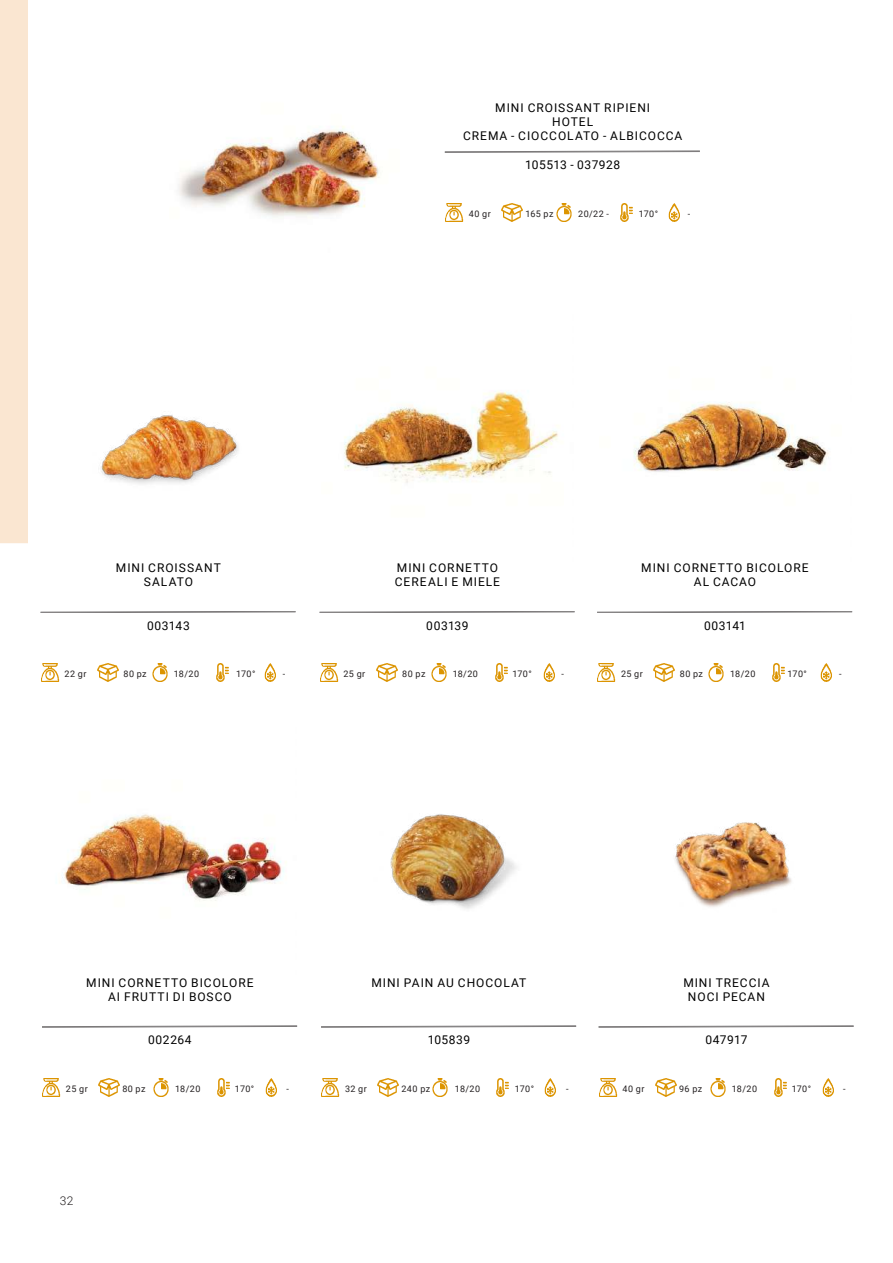
<style>
.page{position:relative;width:893px;height:1263px;background:#fff}
.page>*{position:absolute;margin:0;border:0;box-sizing:border-box;transform-origin:0 0}
.t1{font:12px/14.4px "Roboto";letter-spacing:.08em;color:#000;text-align:center}
.t2{font:12px "Roboto";letter-spacing:.035em;color:#000}
.t3{font:900 12px "Roboto";color:#464748}
.t4{font:300 12px "Roboto";color:#231f20}
.t5{font:9px "Roboto";letter-spacing:.045em;color:#231f20}
</style>
<div class="page">
<img style="left:59px;top:814px;width:227px;height:87px">
<img style="left:634px;top:402px;width:195px;height:70px">
<img style="left:179px;top:126px;width:200px;height:91px">
<img style="left:41px;top:664px;width:234px;height:17px">
<svg style="left:40px;top:611px;width:256px;height:2px"></svg>
<img style="left:320px;top:664px;width:234px;height:17px">
<svg style="left:319px;top:611px;width:256px;height:2px"></svg>
<img style="left:598px;top:664px;width:234px;height:17px">
<svg style="left:597px;top:611px;width:255px;height:2px"></svg>
<img style="left:43px;top:1078px;width:234px;height:18px">
<svg style="left:42px;top:1026px;width:255px;height:1px"></svg>
<img style="left:322px;top:1078px;width:234px;height:18px">
<svg style="left:321px;top:1026px;width:255px;height:1px"></svg>
<img style="left:446px;top:203px;width:233px;height:18px">
<svg style="left:445px;top:151px;width:255px;height:2px"></svg>
<img style="left:599px;top:1078px;width:234px;height:18px">
<svg style="left:598px;top:1026px;width:256px;height:1px"></svg>
<img style="left:101px;top:415px;width:137px;height:69px">
<img style="left:344px;top:391px;width:215px;height:92px">
<img style="left:390px;top:814px;width:127px;height:95px">
<img style="left:675px;top:822px;width:117px;height:85px">
<p class="t1" style="left:463px;top:100px;width:221px">MINI CROISSANT RIPIENI<br>HOTEL<br>CREMA - CIOCCOLATO - ALBICOCCA</p>
<p class="t2" style="left:525px;top:157px;width:96px">105513 - 037928</p>
<p class="t5" style="left:469px;top:207px;width:23px">40 gr</p>
<p class="t5" style="left:525px;top:207px;width:30px">165 pz</p>
<p class="t5" style="left:578px;top:207px;width:32px">20/22 -</p>
<p class="t5" style="left:639px;top:207px;width:21px">170°</p>
<p class="t5" style="left:688px;top:207px;width:4px">-</p>
<p class="t1" style="left:116px;top:560px;width:106px">MINI CROISSANT<br>SALATO</p>
<p class="t1" style="left:147px;top:618px;width:44px">003143</p>
<p class="t5" style="left:64px;top:668px;width:23px">22 gr</p>
<p class="t5" style="left:123px;top:668px;width:25px">80 pz</p>
<p class="t5" style="left:174px;top:668px;width:27px">18/20</p>
<p class="t5" style="left:236px;top:668px;width:21px">170°</p>
<p class="t5" style="left:283px;top:668px;width:4px">-</p>
<p class="t1" style="left:395px;top:560px;width:107px;text-align:left">MINI CORNETTO<br>CEREALI E MIELE</p>
<p class="t1" style="left:426px;top:618px;width:44px">003139</p>
<p class="t5" style="left:343px;top:668px;width:23px">25 gr</p>
<p class="t5" style="left:402px;top:668px;width:25px">80 pz</p>
<p class="t5" style="left:453px;top:668px;width:27px">18/20</p>
<p class="t5" style="left:512px;top:668px;width:21px">170°</p>
<p class="t5" style="left:562px;top:668px;width:4px">-</p>
<p class="t1" style="left:641px;top:560px;width:169px">MINI CORNETTO BICOLORE<br>AL CACAO</p>
<p class="t1" style="left:704px;top:618px;width:43px">003141</p>
<p class="t5" style="left:621px;top:668px;width:23px">25 gr</p>
<p class="t5" style="left:680px;top:668px;width:25px">80 pz</p>
<p class="t5" style="left:730px;top:668px;width:27px">18/20</p>
<p class="t5" style="left:788px;top:668px;width:21px">170°</p>
<p class="t5" style="left:839px;top:668px;width:4px">-</p>
<p class="t1" style="left:86px;top:975px;width:169px">MINI CORNETTO BICOLORE<br>AI FRUTTI DI BOSCO</p>
<p class="t1" style="left:148px;top:1032px;width:45px">002264</p>
<p class="t5" style="left:66px;top:1082px;width:23px">25 gr</p>
<p class="t5" style="left:122px;top:1082px;width:25px">80 pz</p>
<p class="t5" style="left:175px;top:1082px;width:27px">18/20</p>
<p class="t5" style="left:235px;top:1082px;width:21px">170°</p>
<p class="t5" style="left:286px;top:1082px;width:4px">-</p>
<p class="t3" style="left:59px;top:1190px;width:16px">32</p>
<p class="t4" style="left:60px;top:1192px;width:15px">32</p>
<p class="t1" style="left:371px;top:975px;width:156px">MINI PAIN AU CHOCOLAT</p>
<p class="t1" style="left:428px;top:1032px;width:44px">105839</p>
<p class="t5" style="left:345px;top:1082px;width:23px">32 gr</p>
<p class="t5" style="left:401px;top:1082px;width:30px">240 pz</p>
<p class="t5" style="left:455px;top:1082px;width:27px">18/20</p>
<p class="t5" style="left:515px;top:1082px;width:21px">170°</p>
<p class="t5" style="left:566px;top:1082px;width:4px">-</p>
<p class="t1" style="left:683px;top:975px;width:88px">MINI TRECCIA<br>NOCI PECAN</p>
<p class="t1" style="left:705px;top:1032px;width:43px">047917</p>
<p class="t5" style="left:622px;top:1082px;width:23px">40 gr</p>
<p class="t5" style="left:679px;top:1082px;width:25px">96 pz</p>
<p class="t5" style="left:732px;top:1082px;width:27px">18/20</p>
<p class="t5" style="left:792px;top:1082px;width:21px">170°</p>
<p class="t5" style="left:843px;top:1082px;width:4px">-</p>
</div>
